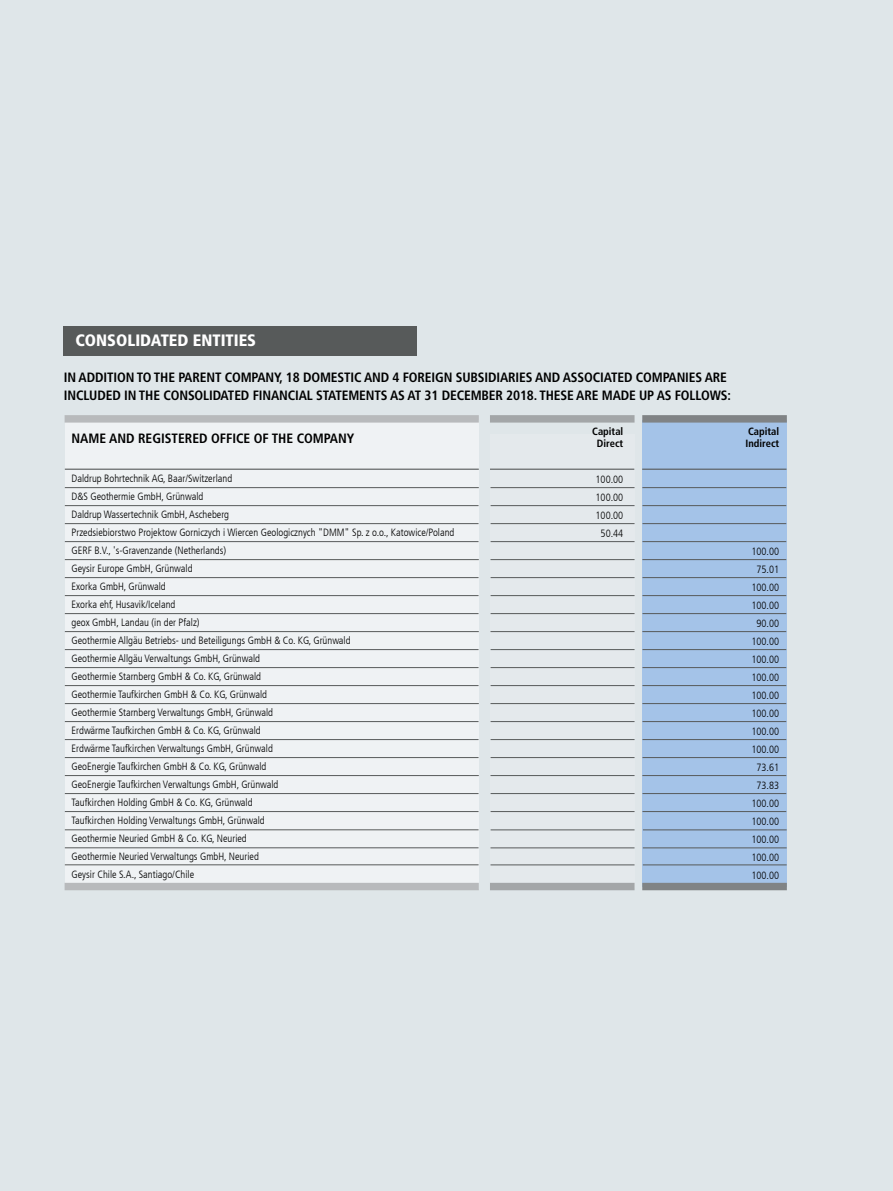
<style>
.page{position:relative;width:893px;height:1191px;background:#dfe6e9}
.page>*{position:absolute;margin:0;border:0;box-sizing:border-box;transform-origin:0 0}
.t1{font:900 condensed 16.5px "Frutiger LT Com";color:#fff}
.t2{font:700 condensed 13.5px/18px "Frutiger LT Com";letter-spacing:-.01em;color:#000}
.t3{font:300 condensed 10.5px/18px "Frutiger LT Com";color:#000;text-align:center}
.t4{font:700 condensed 10.5px/12px "Frutiger LT Com";color:#000;text-align:center}
</style>
<div class="page">
<div style="left:64px;top:326px;width:353px;height:29px;background:#575a5a"></div>
<div style="left:65px;top:420px;width:414px;height:469px;background:#eff2f4"></div>
<div style="left:490px;top:435px;width:144px;height:453px;background:#e4e9ec"></div>
<div style="left:642px;top:420px;width:145px;height:467px;background:#a4c3e8"></div>
<div style="left:65px;top:415px;width:414px;height:7px;background:#b8babc"></div>
<svg style="left:490px;top:415px;width:144px;height:7px"></svg>
<svg style="left:642px;top:415px;width:145px;height:7px"></svg>
<hr style="left:490px;top:468px;width:144px;height:2px;background:#575a5a">
<hr style="left:642px;top:468px;width:144px;height:2px;background:#575a5a">
<hr style="left:642px;top:505px;width:144px;height:1px;background:#575a5a">
<hr style="left:642px;top:523px;width:144px;height:1px;background:#575a5a">
<hr style="left:642px;top:541px;width:144px;height:1px;background:#575a5a">
<hr style="left:642px;top:487px;width:144px;height:1px;background:#575a5a">
<hr style="left:642px;top:577px;width:144px;height:1px;background:#575a5a">
<hr style="left:642px;top:595px;width:144px;height:1px;background:#575a5a">
<hr style="left:642px;top:613px;width:144px;height:1px;background:#575a5a">
<hr style="left:642px;top:559px;width:144px;height:1px;background:#575a5a">
<hr style="left:642px;top:649px;width:144px;height:1px;background:#575a5a">
<hr style="left:642px;top:667px;width:144px;height:1px;background:#575a5a">
<hr style="left:642px;top:685px;width:144px;height:1px;background:#575a5a">
<hr style="left:642px;top:631px;width:144px;height:1px;background:#575a5a">
<hr style="left:642px;top:721px;width:144px;height:1px;background:#575a5a">
<hr style="left:642px;top:739px;width:144px;height:1px;background:#575a5a">
<hr style="left:642px;top:757px;width:144px;height:1px;background:#575a5a">
<hr style="left:642px;top:703px;width:144px;height:1px;background:#575a5a">
<hr style="left:642px;top:793px;width:144px;height:1px;background:#575a5a">
<hr style="left:642px;top:811px;width:144px;height:1px;background:#575a5a">
<hr style="left:642px;top:775px;width:144px;height:1px;background:#575a5a">
<hr style="left:65px;top:468px;width:414px;height:2px;background:#575a5a">
<hr style="left:65px;top:505px;width:414px;height:1px;background:#575a5a">
<hr style="left:65px;top:523px;width:414px;height:1px;background:#575a5a">
<hr style="left:65px;top:541px;width:414px;height:1px;background:#575a5a">
<hr style="left:65px;top:487px;width:414px;height:1px;background:#575a5a">
<hr style="left:65px;top:577px;width:414px;height:1px;background:#575a5a">
<hr style="left:65px;top:559px;width:414px;height:1px;background:#575a5a">
<hr style="left:65px;top:595px;width:414px;height:1px;background:#575a5a">
<hr style="left:65px;top:613px;width:414px;height:1px;background:#575a5a">
<hr style="left:65px;top:649px;width:414px;height:1px;background:#575a5a">
<hr style="left:65px;top:667px;width:414px;height:1px;background:#575a5a">
<hr style="left:65px;top:685px;width:414px;height:1px;background:#575a5a">
<hr style="left:65px;top:631px;width:414px;height:1px;background:#575a5a">
<hr style="left:65px;top:703px;width:414px;height:1px;background:#575a5a">
<hr style="left:65px;top:721px;width:414px;height:1px;background:#575a5a">
<hr style="left:65px;top:739px;width:414px;height:1px;background:#575a5a">
<hr style="left:65px;top:757px;width:414px;height:1px;background:#575a5a">
<hr style="left:65px;top:793px;width:414px;height:1px;background:#575a5a">
<hr style="left:65px;top:811px;width:414px;height:1px;background:#575a5a">
<hr style="left:65px;top:775px;width:414px;height:1px;background:#575a5a">
<hr style="left:65px;top:829px;width:414px;height:1px;background:#575a5a">
<hr style="left:491px;top:505px;width:143px;height:1px;background:#575a5a">
<hr style="left:491px;top:523px;width:143px;height:1px;background:#575a5a">
<hr style="left:491px;top:541px;width:143px;height:1px;background:#575a5a">
<hr style="left:490px;top:487px;width:144px;height:1px;background:#575a5a">
<hr style="left:491px;top:577px;width:143px;height:1px;background:#575a5a">
<hr style="left:491px;top:595px;width:143px;height:1px;background:#575a5a">
<hr style="left:491px;top:613px;width:143px;height:1px;background:#575a5a">
<hr style="left:490px;top:559px;width:144px;height:1px;background:#575a5a">
<hr style="left:491px;top:649px;width:143px;height:1px;background:#575a5a">
<hr style="left:491px;top:667px;width:143px;height:1px;background:#575a5a">
<hr style="left:491px;top:685px;width:143px;height:1px;background:#575a5a">
<hr style="left:490px;top:631px;width:144px;height:1px;background:#575a5a">
<hr style="left:491px;top:721px;width:143px;height:1px;background:#575a5a">
<hr style="left:491px;top:739px;width:143px;height:1px;background:#575a5a">
<hr style="left:491px;top:757px;width:143px;height:1px;background:#575a5a">
<hr style="left:490px;top:703px;width:144px;height:1px;background:#575a5a">
<hr style="left:491px;top:793px;width:143px;height:1px;background:#575a5a">
<hr style="left:491px;top:811px;width:143px;height:1px;background:#575a5a">
<hr style="left:490px;top:775px;width:144px;height:1px;background:#575a5a">
<hr style="left:491px;top:829px;width:143px;height:1px;background:#575a5a">
<hr style="left:643px;top:829px;width:144px;height:1px;background:#575a5a">
<hr style="left:65px;top:847px;width:414px;height:1px;background:#575a5a">
<hr style="left:490px;top:847px;width:144px;height:1px;background:#575a5a">
<hr style="left:643px;top:847px;width:144px;height:1px;background:#575a5a">
<svg style="left:490px;top:882px;width:144px;height:8px"></svg>
<svg style="left:642px;top:882px;width:145px;height:8px"></svg>
<div style="left:65px;top:883px;width:414px;height:7px;background:#b8babc"></div>
<hr style="left:65px;top:864px;width:414px;height:1px;background:#575a5a">
<hr style="left:490px;top:864px;width:144px;height:1px;background:#575a5a">
<hr style="left:643px;top:864px;width:144px;height:1px;background:#575a5a">
<h1 class="t1" style="left:75px;top:330px;width:182px">CONSOLIDATED ENTITIES</h1>
<p class="t2" style="left:64px;top:369px;width:669px">IN ADDITION TO THE PARENT COMPANY, 18 DOMESTIC AND 4 FOREIGN SUBSIDIARIES AND ASSOCIATED COMPANIES ARE<br>INCLUDED IN THE CONSOLIDATED FINANCIAL STATEMENTS AS AT 31 DECEMBER 2018. THESE ARE MADE UP AS FOLLOWS:</p>
<p class="t4" style="left:592px;top:425px;width:33px">Capital<br>Direct</p>
<p class="t3" style="left:596px;top:470px;width:29px">100.00<br>100.00<br>100.00<br>50.44</p>
<p class="t2" style="left:72px;top:429px;width:284px">NAME AND REGISTERED OFFICE OF THE COMPANY</p>
<p class="t3" style="left:72px;top:469px;width:384px;text-align:left">Daldrup Bohrtechnik AG, Baar/Switzerland<br>D&amp;S Geothermie GmbH, Grünwald<br>Daldrup Wassertechnik GmbH, Ascheberg<br>Przedsiebiorstwo Projektow Gorniczych i Wiercen Geologicznych "DMM" Sp. z o.o., Katowice/Poland GERF B.V., 's-Gravenzande (Netherlands)<br>Geysir Europe GmbH, Grünwald<br>Exorka GmbH, Grünwald<br>Exorka ehf, Husavik/Iceland<br>geox GmbH, Landau (in der Pfalz)<br>Geothermie Allgäu Betriebs- und Beteiligungs GmbH &amp; Co. KG, Grünwald<br>Geothermie Allgäu Verwaltungs GmbH, Grünwald<br>Geothermie Starnberg GmbH &amp; Co. KG, Grünwald<br>Geothermie Taufkirchen GmbH &amp; Co. KG, Grünwald<br>Geothermie Starnberg Verwaltungs GmbH, Grünwald<br>Erdwärme Taufkirchen GmbH &amp; Co. KG, Grünwald<br>Erdwärme Taufkirchen Verwaltungs GmbH, Grünwald<br>GeoEnergie Taufkirchen GmbH &amp; Co. KG, Grünwald<br>GeoEnergie Taufkirchen Verwaltungs GmbH, Grünwald<br>Taufkirchen Holding GmbH &amp; Co. KG, Grünwald<br>Taufkirchen Holding Verwaltungs GmbH, Grünwald<br>Geothermie Neuried GmbH &amp; Co. KG, Neuried<br>Geothermie Neuried Verwaltungs GmbH, Neuried<br>Geysir Chile S.A., Santiago/Chile</p>
<p class="t4" style="left:745px;top:425px;width:35px;text-align:left">Capital<br>Indirect</p>
<p class="t3" style="left:751px;top:542px;width:29px">100.00<br>75.01<br>100.00<br>100.00<br>90.00<br>100.00<br>100.00<br>100.00<br>100.00<br>100.00<br>100.00<br>100.00<br>73.61<br>73.83<br>100.00<br>100.00<br>100.00<br>100.00<br>100.00</p>
</div>
